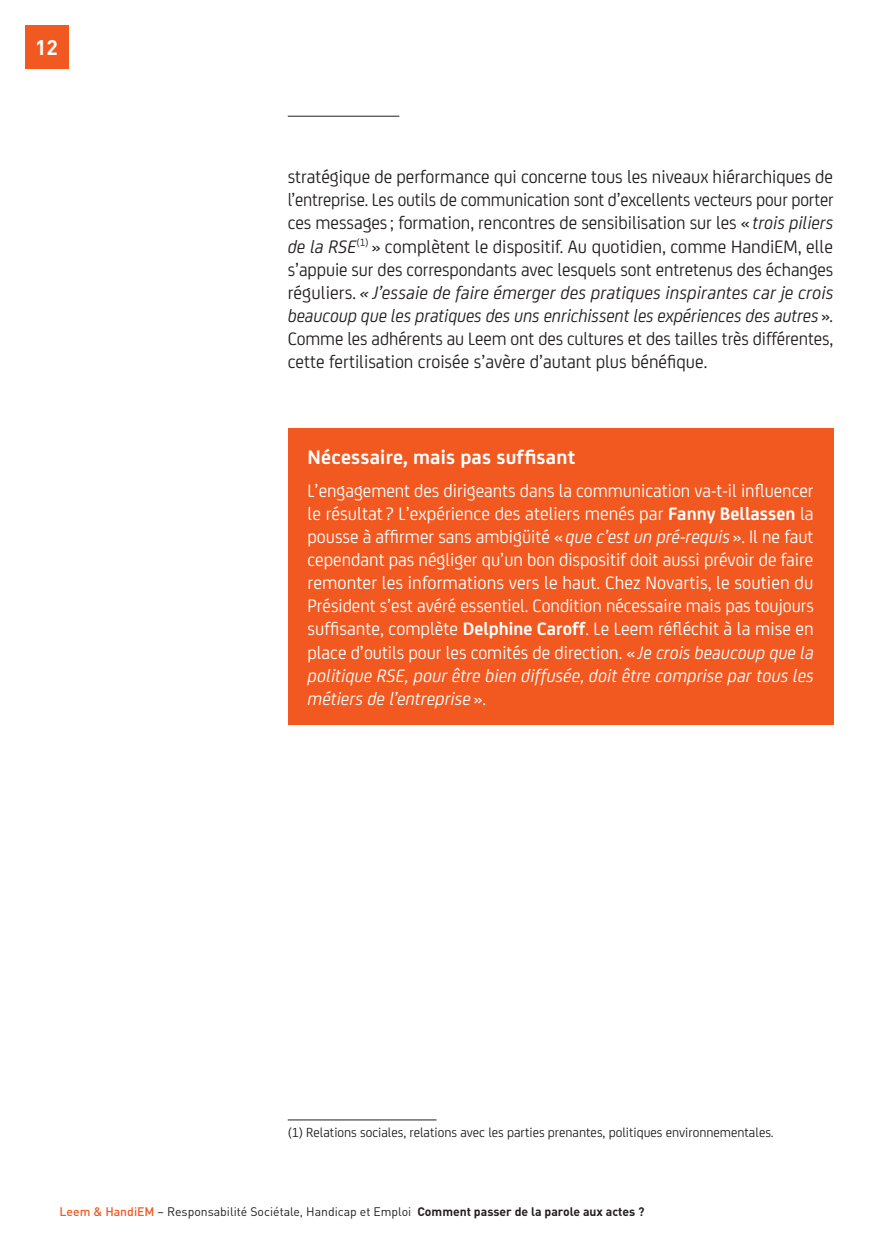
<style>
.page{position:relative;width:893px;height:1241px;background:#fff}
.page>*{position:absolute;margin:0;border:0;box-sizing:border-box;transform-origin:0 0}
.t1{font:700 21px "FS Joey";letter-spacing:.01em;color:#fff}
.t2{font:700 21px "DIN";color:#fff}
.t3{font:19.25px/23.1px "FS Joey";color:#231f20;text-align:justify}
.t4{font:19.25px/23.1px "FS Joey";color:#fff;text-align:justify}
.t5{font:14px "FS Joey";color:#231f20}
.t6{font:12.25px "DIN";color:#231f20}
.s1{font-style:italic}
.s2{font-weight:700}
.s3{font-weight:500;color:#f15921}
</style>
<div class="page">
<div style="left:288px;top:428px;width:545px;height:296px;background:#f15921"></div>
<hr style="left:288px;top:1119px;width:149px;height:1px;background:#231f20">
<div style="left:25px;top:25px;width:43px;height:43px;background:#f15921"></div>
<hr style="left:288px;top:116px;width:111px;height:1px;background:#231f20">
<p class="t2" style="left:35px;top:33px;width:24px">12</p>
<p class="t3" style="left:288px;top:164px;width:547px">stratégique de performance qui concerne tous les niveaux hiérarchiques de l’entreprise. Les outils de communication sont d’excellents vecteurs pour porter ces messages ; formation, rencontres de sensibilisation sur les « <span class="s1">trois piliers de la RSE</span><sup>(1)</sup> » complètent le dispositif. Au quotidien, comme HandiEM, elle s’appuie sur des correspondants avec lesquels sont entretenus des échanges réguliers. <span class="s1">« J’essaie de faire émerger des pratiques inspirantes car je crois beaucoup que les pratiques des uns enrichissent les expériences des autres</span>».<br>Comme les adhérents au Leem ont des cultures et des tailles très différentes, cette fertilisation croisée s’avère d’autant plus bénéfique.</p>
<p class="t1" style="left:308px;top:441px;width:269px">Nécessaire, mais pas suffisant</p>
<p class="t4" style="left:308px;top:477px;width:508px">L’engagement des dirigeants dans la communication va-t-il influencer le résultat ? L’expérience des ateliers menés par <span class="s2">Fanny Bellassen</span> la pousse à affirmer sans ambigüité « <span class="s1">que c’est un pré-requis</span> ». Il ne faut cependant pas négliger qu’un bon dispositif doit aussi prévoir de faire remonter les informations vers le haut. Chez Novartis, le soutien du Président s’est avéré essentiel. Condition nécessaire mais pas toujours suffisante, complète <span class="s2">Delphine Caroff</span>. Le Leem réfléchit à la mise en place d’outils pour les comités de direction. «<span class="s1">Je crois beaucoup que la politique RSE, pour être bien diffusée, doit être comprise par tous les métiers de l’entreprise</span> ».</p>
<p class="t5" style="left:288px;top:1121px;width:487px">(1) Relations sociales, relations avec les parties prenantes, politiques environnementales.</p>
<p class="t6" style="left:60px;top:1203px;width:587px"><span class="s3">Leem &amp; HandiEM</span> – Responsabilité Sociétale, Handicap et Emploi <span class="s2">Comment passer de la parole aux actes ?</span></p>
</div>
